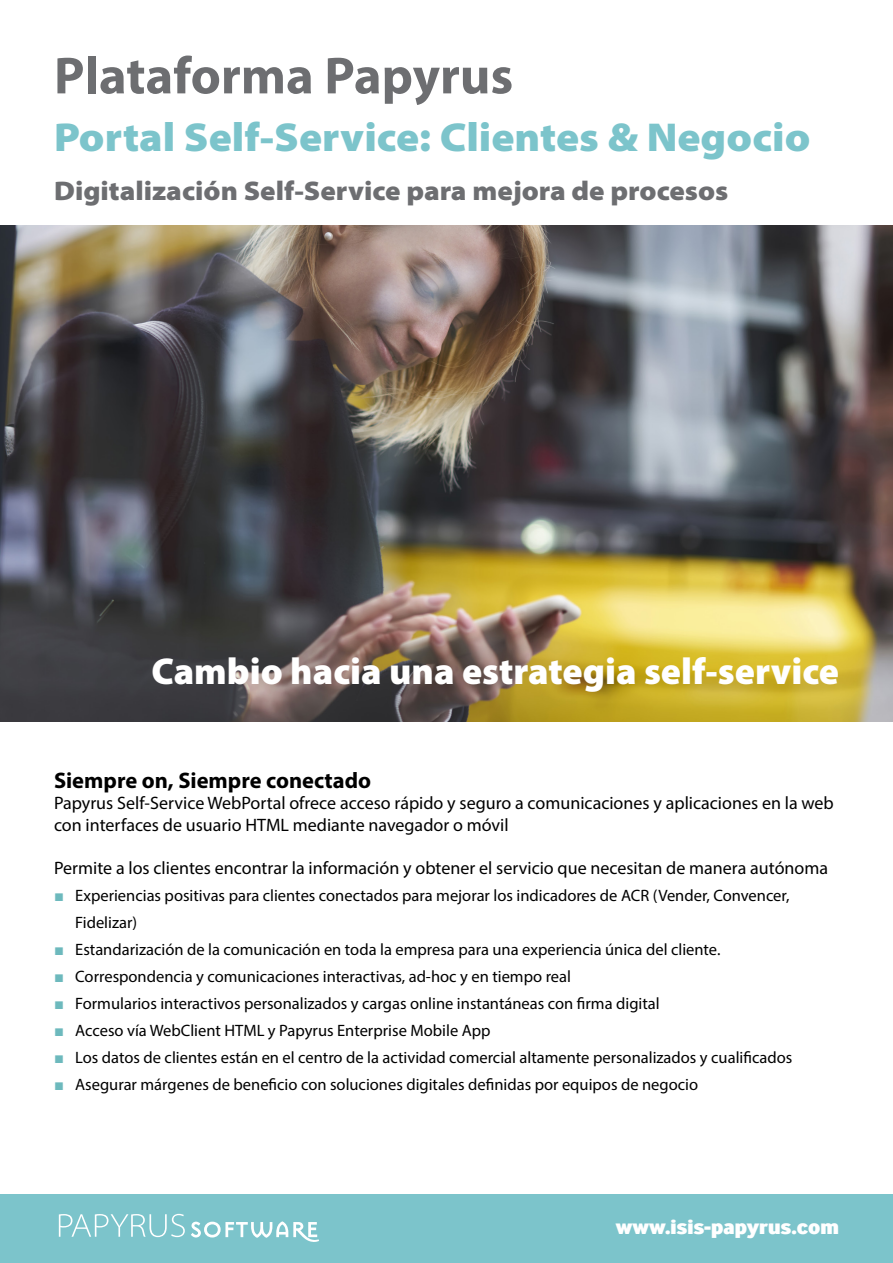
<style>
.page{position:relative;width:893px;height:1263px;background:#fff}
.page>*{position:absolute;margin:0;border:0;box-sizing:border-box;transform-origin:0 0}
.t1{font:700 52.5px "Myriad Pro";color:#6d6e71}
.t2{font:900 semi-expanded 40.5px "Myriad Pro";color:#7cc4cb}
.t3{font:900 37.5px "Myriad Pro";color:#fff}
.t4{font:900 semi-expanded 27px "Myriad Pro";color:#6d6e71}
.t5{font:700 22.5px "Myriad Pro";color:#000}
.t6{font:900 21px "Inter Face";color:#fff}
.t7{font:18px/21.6px "Myriad Pro";color:#000}
.t8{font:16.5px/27px "Myriad Pro";color:#000}
.s1{font-family:"Arial";color:#6db9bd}
</style>
<div class="page">
<div style="left:0;top:1195px;width:893px;height:68px;background:#7cc4cb"></div>
<svg style="left:59px;top:1214px;width:126px;height:23px"></svg>
<svg style="left:191px;top:1221px;width:128px;height:21px"></svg>
<img style="left:0;top:225px;width:893px;height:497px">
<h1 class="t1" style="left:54px;top:41px;width:461px">Plataforma Papyrus</h1>
<h2 class="t2" style="left:54px;top:110px;width:758px">Portal Self-Service: Clientes &amp; Negocio</h2>
<h3 class="t4" style="left:54px;top:172px;width:676px">Digitalización Self-Service para mejora de procesos</h3>
<h3 class="t3" style="left:152px;top:646px;width:689px">Cambio hacia una estrategia self-service</h3>
<h3 class="t5" style="left:54px;top:765px;width:319px">Siempre on, Siempre conectado</h3>
<p class="t7" style="left:54px;top:792px;width:781px">Papyrus Self-Service WebPortal ofrece acceso rápido y seguro a comunicaciones y aplicaciones en la web con interfaces de usuario HTML mediante navegador o móvil</p>
<p class="t7" style="left:54px;top:857px;width:776px">Permite a los clientes encontrar la información y obtener el servicio que necesitan de manera autónoma</p>
<p class="t8" style="left:75px;top:882px;width:716px;text-indent:-21px"><span class="s1">■</span> Experiencias positivas para clientes conectados para mejorar los indicadores de ACR (Vender, Convencer,<br>Fidelizar)</p>
<p class="t8" style="left:54px;top:936px;width:668px"><span class="s1">■</span> Estandarización de la comunicación en toda la empresa para una experiencia única del cliente.</p>
<p class="t8" style="left:54px;top:963px;width:518px"><span class="s1">■</span> Correspondencia y comunicaciones interactivas, ad-hoc y en tiempo real</p>
<p class="t8" style="left:54px;top:990px;width:607px"><span class="s1">■</span> Formularios interactivos personalizados y cargas online instantáneas con firma digital</p>
<p class="t8" style="left:54px;top:1017px;width:438px"><span class="s1">■</span> Acceso vía WebClient HTML y Papyrus Enterprise Mobile App</p>
<p class="t8" style="left:54px;top:1044px;width:740px"><span class="s1">■</span> Los datos de clientes están en el centro de la actividad comercial altamente personalizados y cualificados</p>
<p class="t8" style="left:54px;top:1071px;width:646px"><span class="s1">■</span> Asegurar márgenes de beneficio con soluciones digitales definidas por equipos de negocio</p>
<p class="t6" style="left:616px;top:1214px;width:225px">www.isis-papyrus.com</p>
</div>
